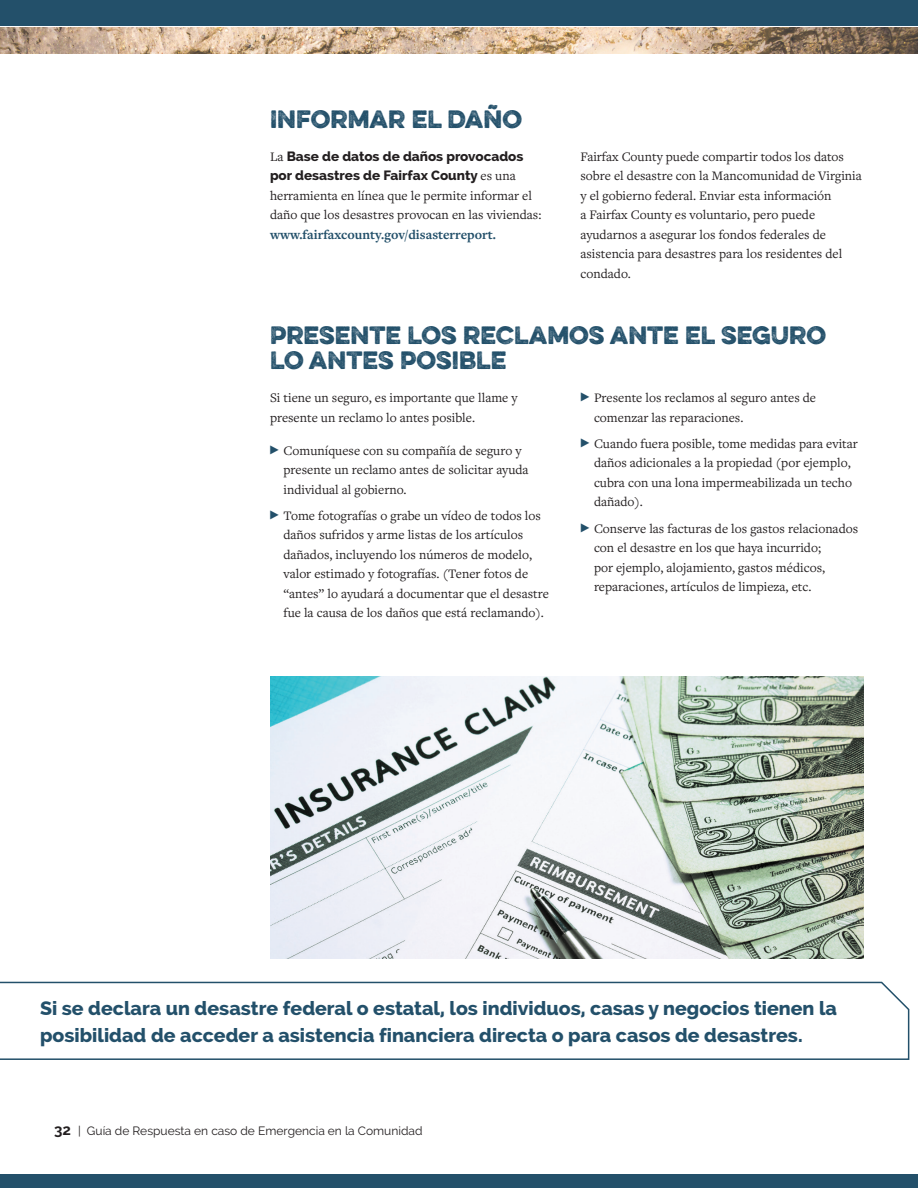
<style>
.page{position:relative;width:918px;height:1188px;background:#fff}
.page>*{position:absolute;margin:0;border:0;box-sizing:border-box;transform-origin:0 0}
.t1{font:22.5px/25.5px "Eveleth";color:#23506a}
.t2{font:800 19.5px/27px "Raleway";color:#23506a}
.t3{font:13.5px/19.5px "Freight Text Pro";color:#231f20}
.t4{font:800 13.5px/19.5px "Raleway";color:#231f20}
.t5{font:700 13.5px "Freight Text Pro";color:#23506a}
.t6{font:12px "Raleway";color:#231f20}
.s1{font-family:"Freight Text Pro";font-weight:400}
.s2{font-family:"Click Bits Arrows Two";font-size:15px;color:#23506a}
.s3{font-weight:700;font-size:15px}
</style>
<div class="page">
<div style="left:0;top:1174px;width:918px;height:14px;background:#23506a"></div>
<div style="left:0;top:0;width:918px;height:26px;background:#23506a"></div>
<svg style="left:0;top:981px;width:910px;height:79px"></svg>
<img style="left:270px;top:676px;width:594px;height:282px">
<img style="left:0;top:27px;width:918px;height:27px">
<h1 class="t1" style="left:270px;top:105px;width:254px">INFORMAR EL DAÑO</h1>
<p class="t4" style="left:270px;top:146px;width:255px"><span class="s1">La</span> Base de datos de daños provocados por desastres de Fairfax County <span class="s1">es una</span></p>
<p class="t3" style="left:270px;top:185px;width:273px">herramienta en línea que le permite informar el daño que los desastres provocan en las viviendas:</p>
<p class="t5" style="left:270px;top:225px;width:228px">www.fairfaxcounty.gov/disasterreport.</p>
<p class="t3" style="left:580px;top:146px;width:283px">Fairfax County puede compartir todos los datos sobre el desastre con la Mancomunidad de Virginia y el gobierno federal. Enviar esta información<br>a Fairfax County es voluntario, pero puede ayudarnos a asegurar los fondos federales de asistencia para desastres para los residentes del condado.</p>
<h1 class="t1" style="left:270px;top:321px;width:558px">PRESENTE LOS RECLAMOS ANTE EL SEGURO<br>LO ANTES POSIBLE</h1>
<p class="t3" style="left:270px;top:388px;width:249px">Si tiene un seguro, es importante que llame y presente un reclamo lo antes posible.</p>
<p class="t3" style="left:284px;top:440px;width:247px;text-indent:-14px"><span class="s2">3</span> Comuníquese con su compañía de seguro y presente un reclamo antes de solicitar ayuda individual al gobierno.</p>
<p class="t3" style="left:284px;top:505px;width:267px;text-indent:-14px"><span class="s2">3</span> Tome fotografías o grabe un vídeo de todos los daños sufridos y arme listas de los artículos dañados, incluyendo los números de modelo, valor estimado y fotografías. (Tener fotos de “antes” lo ayudará a documentar que el desastre fue la causa de los daños que está reclamando).</p>
<p class="t3" style="left:594px;top:388px;width:224px;text-indent:-14px"><span class="s2">3</span> Presente los reclamos al seguro antes de comenzar las reparaciones.</p>
<p class="t3" style="left:594px;top:433px;width:265px;text-indent:-14px"><span class="s2">3</span> Cuando fuera posible, tome medidas para evitar daños adicionales a la propiedad (por ejemplo, cubra con una lona impermeabilizada un techo dañado).</p>
<p class="t3" style="left:594px;top:518px;width:266px;text-indent:-14px"><span class="s2">3</span> Conserve las facturas de los gastos relacionados con el desastre en los que haya incurrido;<br>por ejemplo, alojamiento, gastos médicos, reparaciones, artículos de limpieza, etc.</p>
<h2 class="t2" style="left:40px;top:995px;width:799px">Si se declara un desastre federal o estatal, los individuos, casas y negocios tienen la posibilidad de acceder a asistencia financiera directa o para casos de desastres.</h2>
<p class="t6" style="left:54px;top:1123px;width:370px"><span class="s3">32</span> | Guía de Respuesta en caso de Emergencia en la Comunidad</p>
</div>
